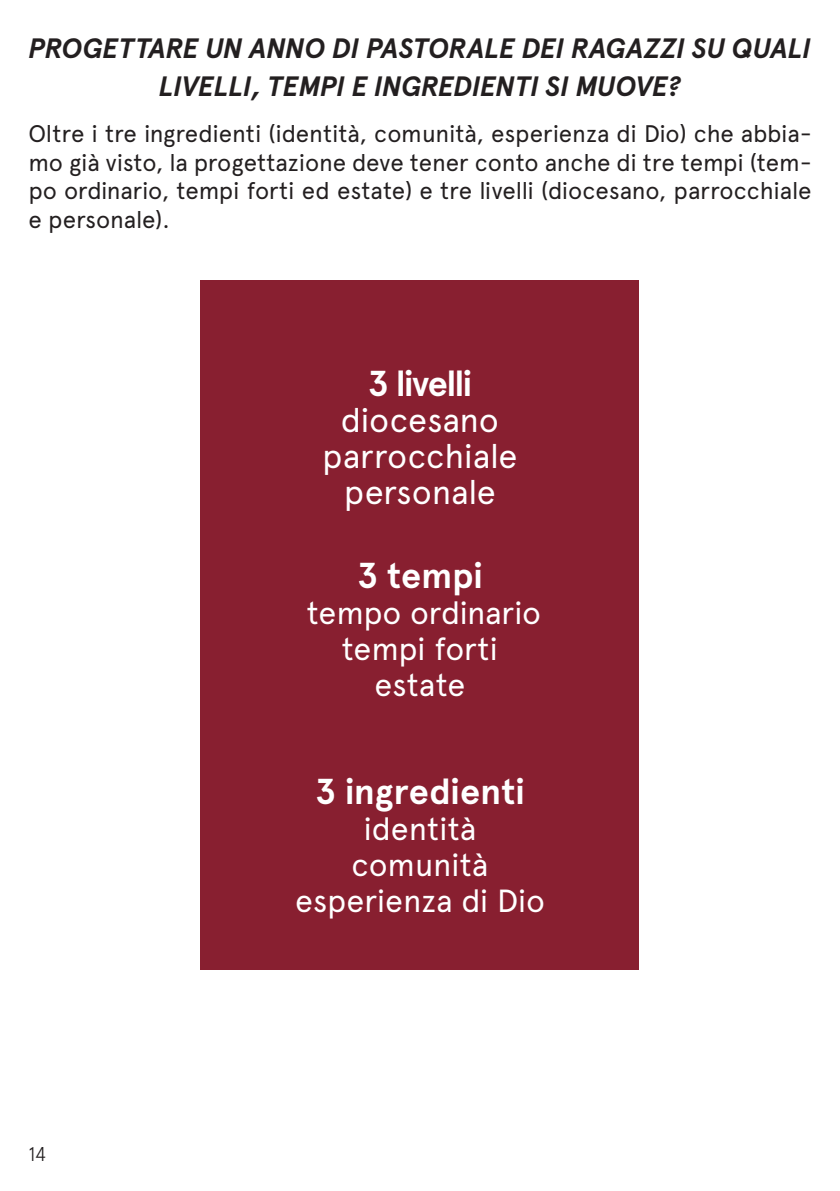
<style>
.page{position:relative;width:840px;height:1191px;background:#fff}
.page>*{position:absolute;margin:0;border:0;box-sizing:border-box;transform-origin:0 0}
.t1{font:700 36px "Apercu";letter-spacing:-.005em;color:#fff}
.t2{font:700 36px "Apercu";letter-spacing:-.04em;color:#fff}
.t3{font:34px "Apercu";letter-spacing:-.005em;color:#fff}
.t4{font:32px "Apercu";letter-spacing:-.01em;color:#fff}
.t5{font:italic 700 28px/38px "Apercu";letter-spacing:-.01em;color:#231f20;text-align:center}
.t6{font:24px/28.8px "Apercu";letter-spacing:-.005em;color:#231f20;text-align:justify}
.t7{font:300 20px "Apercu";color:#231f20}
</style>
<div class="page">
<div style="left:200px;top:280px;width:439px;height:689px;background:#881f30"></div>
<p class="t5" style="left:28px;top:30px;width:784px">PROGETTARE UN ANNO DI PASTORALE DEI RAGAZZI SU QUALI<br>LIVELLI, TEMPI E INGREDIENTI SI MUOVE?</p>
<p class="t6" style="left:28px;top:119px;width:784px">Oltre i tre ingredienti (identità, comunità, esperienza di Dio) che abbia&shy;mo già visto, la progettazione deve tener conto anche di tre tempi (tem&shy;po ordinario, tempi forti ed estate) e tre livelli (diocesano, parrocchiale e personale).</p>
<p class="t2" style="left:367px;top:361px;width:106px">3 livelli</p>
<p class="t3" style="left:341px;top:399px;width:159px">diocesano</p>
<p class="t3" style="left:322px;top:435px;width:197px">parrocchiale</p>
<p class="t3" style="left:344px;top:471px;width:153px">personale</p>
<p class="t1" style="left:357px;top:553px;width:127px">3 tempi</p>
<p class="t4" style="left:306px;top:593px;width:236px">tempo ordinario</p>
<p class="t4" style="left:341px;top:629px;width:158px">tempi forti</p>
<p class="t4" style="left:374px;top:665px;width:92px">estate</p>
<p class="t7" style="left:28px;top:1142px;width:20px">14</p>
<p class="t1" style="left:315px;top:769px;width:211px">3 ingredienti</p>
<p class="t4" style="left:363px;top:809px;width:114px">identità</p>
<p class="t4" style="left:351px;top:845px;width:138px">comunità</p>
<p class="t4" style="left:295px;top:881px;width:251px">esperienza di Dio</p>
</div>
